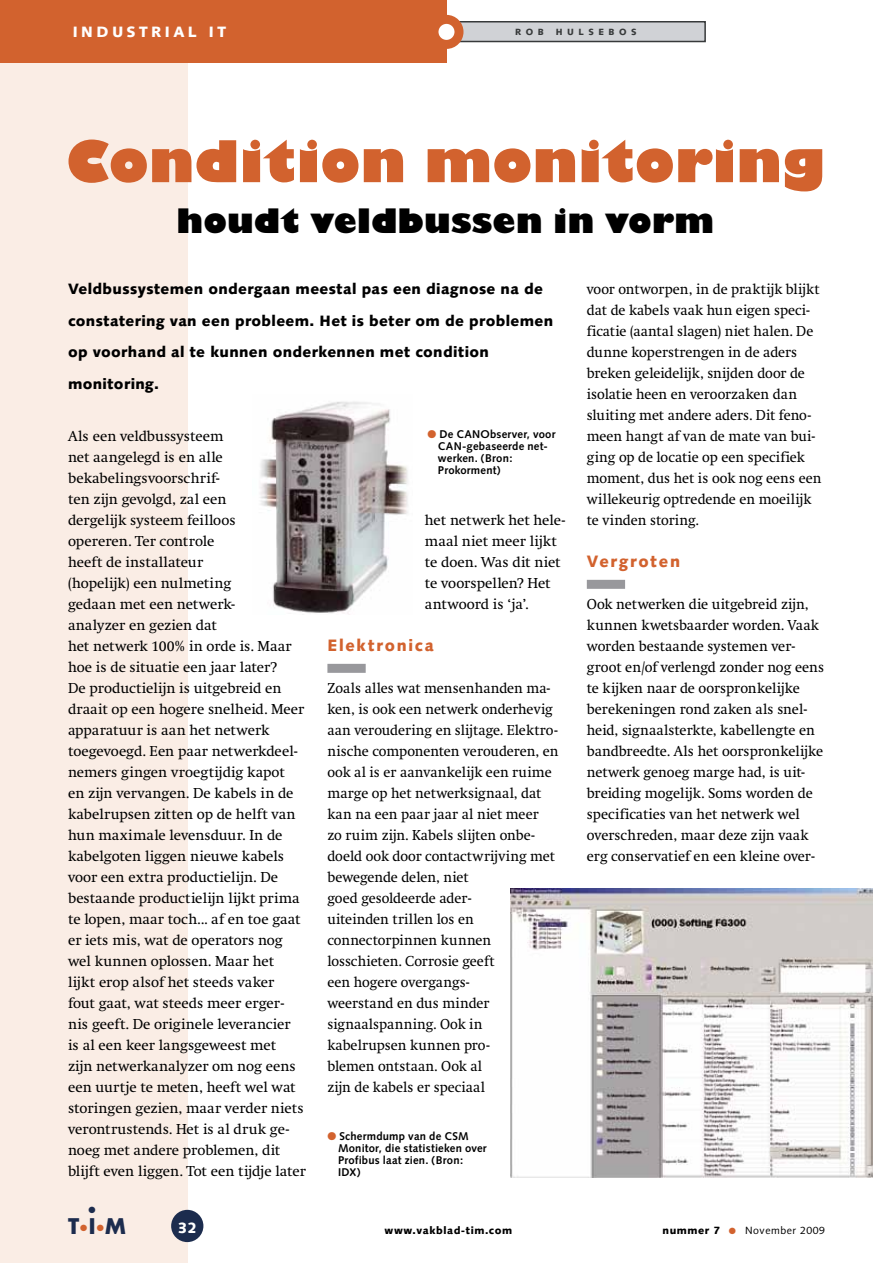
<style>
.page{position:relative;width:893px;height:1263px;background:#fff}
.page>*{position:absolute;margin:0;border:0;box-sizing:border-box;transform-origin:0 0}
.t1{font:800 56.25px "M Gill Sans";letter-spacing:.005em;color:#d2622e}
.t2{font:800 33px "M Gill Sans";letter-spacing:.01em;color:#000}
.t3{font:700 21px "Futura";color:#1c2c4e}
.t4{font:900 16.5px "Syntax";letter-spacing:.11em;color:#d2622e;scale:.96 1}
.t5{font:900 16.5px "Syntax";letter-spacing:.11em;color:#d2622e}
.t6{font:15px/21px "Swift Normal";letter-spacing:.005em;color:#000}
.t7{font:15px/21px "Swift Normal";letter-spacing:.005em;color:#000;scale:.96 1}
.t8{font:900 15px/31.5px "Syntax";letter-spacing:.02em;color:#000}
.t9{font:900 15px "Syntax";letter-spacing:.23em;color:#fff}
.t10{font:900 14.85px "Syntax";color:#fff}
.t11{font:700 11.25px/12px "Syntax";letter-spacing:.015em;color:#000}
.t12{font:900 10.5px "Syntax";letter-spacing:.05em;color:#000}
.t13{font:10.5px "Syntax";letter-spacing:.05em;color:#000}
.t14{font:900 9px "Syntax";letter-spacing:.5em;color:#373a3b}
</style>
<div class="page">
<div style="left:0;top:62px;width:187px;height:1201px;background:#faede5"></div>
<div style="left:0;top:0;width:446px;height:63px;background:#d2622e"></div>
<div style="left:447px;top:22px;width:258px;height:20px;background:#d0d2d6"></div>
<div style="left:446px;top:21px;width:260px;height:21px;border:2px solid #373a3b"></div>
<div style="left:434px;top:19px;width:25px;height:25px;background:#fff;border-radius:50%"></div>
<div style="left:429px;top:15px;width:34px;height:34px;border:9px solid #d2622e;border-radius:50%"></div>
<div style="left:171px;top:1210px;width:32px;height:32px;background:#1c2c4e;border-radius:50%"></div>
<div style="left:327px;top:664px;width:39px;height:9px;background:#98989c"></div>
<div style="left:587px;top:580px;width:38px;height:9px;background:#98989c"></div>
<img style="left:260px;top:401px;width:148px;height:213px">
<img style="left:511px;top:889px;width:361px;height:289px">
<p class="t9" style="left:73px;top:23px;width:155px">Industri al IT</p>
<p class="t14" style="left:515px;top:27px;width:30px">Rob</p>
<p class="t14" style="left:556px;top:27px;width:82px">Hulsebos</p>
<h1 class="t1" style="left:66px;top:126px;width:761px">Condition monitoring</h1>
<h2 class="t2" style="left:177px;top:200px;width:539px">houdt veldbussen in vorm</h2>
<p class="t8" style="left:68px;top:273px;width:487px">Veldbussystemen ondergaan meestal pas een diagnose na de constatering van een probleem. Het is beter om de problemen op voorhand al te kunnen onderkennen met condition monitoring.</p>
<p class="t11" style="left:438px;top:428px;width:119px">De CANObserver, voor<br>CAN-gebaseerde net&shy;werken. (Bron:<br>Prokorment)</p>
<p class="t6" style="left:68px;top:426px;width:239px">Als een veldbussysteem<br>net aangelegd is en alle bekabelingsvoorschrif-<br>ten zijn gevolgd, zal een<br>dergelijk systeem feilloos<br>opereren. Ter controle<br>heeft de installateur<br>(hopelijk) een nulmeting<br>gedaan met een netwerk-<br>analyzer en gezien dat<br>het netwerk 100% in orde is. Maar hoe is de situatie een jaar later?<br>De productielijn is uitgebreid en draait op een hogere snelheid. Meer apparatuur is aan het netwerk toegevoegd. Een paar netwerkdeel&shy;nemers gingen vroegtijdig kapot<br>en zijn vervangen. De kabels in de kabelrupsen zitten op de helft van hun maximale levensduur. In de kabelgoten liggen nieuwe kabels voor een extra productielijn. De bestaande productielijn lijkt prima te lopen, maar toch... af en toe gaat er iets mis, wat de operators nog wel kunnen oplossen. Maar het<br>lijkt erop alsof het steeds vaker<br>fout gaat, wat steeds meer erger&shy;nis geeft. De originele leverancier<br>is al een keer langsgeweest met<br>zijn netwerkanalyzer om nog eens een uurtje te meten, heeft wel wat storingen gezien, maar verder niets verontrustends. Het is al druk ge&shy;noeg met andere problemen, dit blijft even liggen. Tot een tijdje later</p>
<p class="t6" style="left:425px;top:510px;width:142px">het netwerk het hele&shy;maal niet meer lijkt te doen. Was dit niet te voorspellen? Het antwoord is ‘ja’.</p>
<p class="t4" style="left:327px;top:636px;width:112px">Elektronica</p>
<p class="t7" style="left:327px;top:678px;width:242px">Zoals alles wat mensenhanden ma&shy;ken, is ook een netwerk onderhevig aan veroudering en slijtage. Elektro&shy;nische componenten verouderen, en ook al is er aanvankelijk een ruime marge op het netwerksignaal, dat kan na een paar jaar al niet meer<br>zo ruim zijn. Kabels slijten onbe&shy;doeld ook door contactwrijving met bewegende delen, niet<br>goed gesoldeerde ader-<br>uiteinden trillen los en connectorpinnen kunnen losschieten. Corrosie geeft<br>een hogere overgangs-<br>weerstand en dus minder signaalspanning. Ook in kabelrupsen kunnen pro-<br>blemen ontstaan. Ook al<br>zijn de kabels er speciaal</p>
<p class="t11" style="left:338px;top:1130px;width:150px">Schermdump van de CSM<br>Monitor, die statistieken over<br>Profibus laat zien. (Bron:<br>IDX)</p>
<p class="t7" style="left:587px;top:279px;width:246px">voor ontworpen, in de praktijk blijkt dat de kabels vaak hun eigen speci&shy;ficatie (aantal slagen) niet halen. De dunne koperstrengen in de aders breken geleidelijk, snijden door de isolatie heen en veroorzaken dan sluiting met andere aders. Dit feno&shy;meen hangt af van de mate van bui&shy;ging op de locatie op een specifiek moment, dus het is ook nog eens een willekeurig optredende en moeilijk te vinden storing.</p>
<p class="t5" style="left:587px;top:552px;width:95px">Vergroten</p>
<p class="t6" style="left:587px;top:594px;width:239px">Ook netwerken die uitgebreid zijn, kunnen kwetsbaarder worden. Vaak worden bestaande systemen ver&shy;groot en/of verlengd zonder nog eens te kijken naar de oorspronkelijke berekeningen rond zaken als snel&shy;heid, signaalsterkte, kabellengte en bandbreedte. Als het oorspronkelijke netwerk genoeg marge had, is uit&shy;breiding mogelijk. Soms worden de specificaties van het netwerk wel overschreden, maar deze zijn vaak erg conservatief en een kleine over-</p>
<h3 class="t3" style="left:68px;top:1211px;width:59px">TIM</h3>
<p class="t12" style="left:384px;top:1224px;width:129px">www.vakblad-tim.com</p>
<p class="t12" style="left:663px;top:1224px;width:59px">nummer 7</p>
<p class="t13" style="left:745px;top:1224px;width:81px">November 2009</p>
<p class="t10" style="left:178px;top:1219px;width:21px">32</p>
</div>
